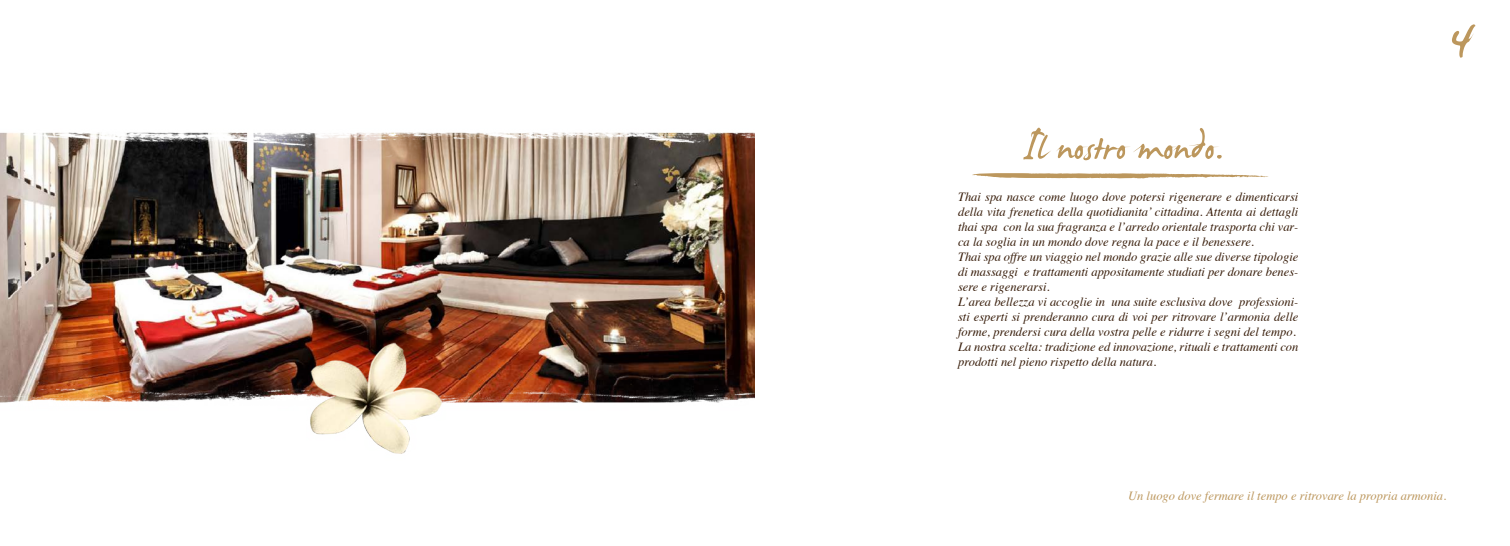
<style>
.page{position:relative;width:1510px;height:546px;background:#fff}
.page>*{position:absolute;margin:0;border:0;box-sizing:border-box;transform-origin:0 0}
.t1{font:75px "James Fajardo";color:#bc975d}
.t2{font:59px "James Fajardo";color:#bc975d}
.t3{font:italic 12.5px/15px "Times";color:#361b08}
.t4{font:italic 12.5px "Times";color:#bc975d}
</style>
<div class="page">
<img style="left:0;top:132px;width:755px;height:271px">
<img style="left:306px;top:329px;width:142px;height:125px">
<svg style="left:972px;top:173px;width:296px;height:5px"></svg>
<h2 class="t2" style="left:1024px;top:117px;width:201px">Il nostro mondo.</h2>
<p class="t3" style="left:958px;top:188px;width:342px">Thai spa nasce come luogo dove potersi rigenerare e dimenticarsi della vita frenetica della quotidianita’ cittadina. Attenta ai dettagli thai spa con la sua fragranza e l’arredo orientale trasporta chi var&shy;ca la soglia in un mondo dove regna la pace e il benessere.<br>Thai spa offre un viaggio nel mondo grazie alle sue diverse tipologie di massaggi e trattamenti appositamente studiati per donare benes&shy;sere e rigenerarsi.<br>L’area bellezza vi accoglie in una suite esclusiva dove professioni&shy;sti esperti si prenderanno cura di voi per ritrovare l’armonia delle forme, prendersi cura della vostra pelle e ridurre i segni del tempo.<br>La nostra scelta: tradizione ed innovazione, rituali e trattamenti con prodotti nel pieno rispetto della natura.</p>
<h1 class="t1" style="left:1449px;top:3px;width:25px">4</h1>
<p class="t4" style="left:1128px;top:484px;width:319px">Un luogo dove fermare il tempo e ritrovare la propria armonia.</p>
</div>
